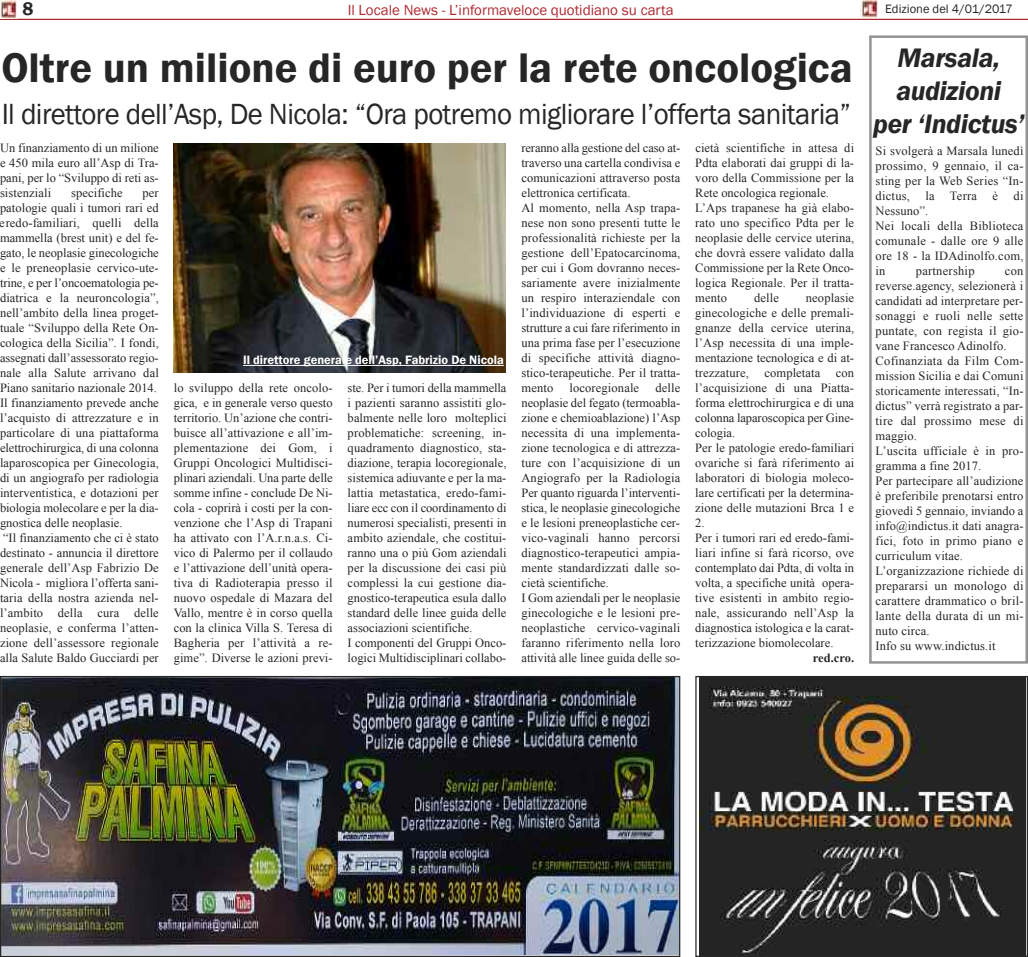
<style>
.page{position:relative;width:1028px;height:957px;background:#fff}
.page>*{position:absolute;margin:0;border:0;box-sizing:border-box;transform-origin:0 0}
.t1{font:600 42.5px "Franklin Gothic";color:#272627}
.t2{font:30px "Franklin Gothic";letter-spacing:-.02em;color:#272627;scale:.96 1}
.t3{font:italic 600 27.5px/33px "Franklin Gothic";letter-spacing:-.015em;color:#272627;text-align:center}
.t4{font:600 18.75px "Franklin Gothic";color:#272627}
.t5{font:15px "Franklin Gothic";color:#ae2a30}
.t6{font:12.5px/15px "Times New Roman";letter-spacing:.01em;color:#272627}
.t7{font:600 12.5px "Franklin Gothic";color:#fff}
.t8{font:12.5px "Franklin Gothic";color:#272627}
.t9{font:700 12.5px "Times New Roman";letter-spacing:-.01em;color:#272627}
</style>
<div class="page">
<hr style="left:0;top:19px;width:1028px;height:1px;background:#ae2a30">
<img style="left:860px;top:0;width:17px;height:18px">
<img style="left:0;top:1px;width:17px;height:18px">
<img style="left:699px;top:678px;width:326px;height:277px">
<div style="left:695px;top:676px;width:333px;height:281px;border:1px solid #272627"></div>
<img style="left:2px;top:678px;width:676px;height:276px">
<div style="left:0;top:676px;width:680px;height:281px;border:1px solid #272627"></div>
<img style="left:174px;top:144px;width:331px;height:229px">
<div style="left:869px;top:35px;width:159px;height:628px;border:2px solid #939393"></div>
<hr style="left:243px;top:365px;width:261px;height:1px;background:#fff">
<h3 class="t4" style="left:23px;top:-2px;width:12px">8</h3>
<p class="t5" style="left:348px;top:1px;width:327px">Il Locale News - L’informaveloce quotidiano su carta</p>
<p class="t8" style="left:885px;top:2px;width:129px">Edizione del 4/01/2017</p>
<h1 class="t1" style="left:1px;top:43px;width:853px">Oltre un milione di euro per la rete oncologica</h1>
<h2 class="t2" style="left:2px;top:97px;width:886px">Il direttore dell’Asp, De Nicola: “Ora potremo migliorare l’offerta sanitaria”</h2>
<p class="t6" style="left:0;top:140px;width:160px;text-align:justify">Un finanziamento di un milione e 450 mila euro all’Asp di Tra&shy;pani, per lo “Sviluppo di reti as&shy;sistenziali</p>
<p class="t6" style="left:71px;top:185px;width:53px">specifiche</p>
<p class="t6" style="left:0;top:185px;width:160px;text-indent:143px">per patologie quali i tumori rari ed eredo-familiari, quelli della mammella (brest unit) e del fe&shy;gato, le neoplasie ginecologiche e le preneoplasie cervico-ute&shy;trine, e per l’oncoematologia pe&shy;diatrica e la neuroncologia”, nell’ambito della linea proget&shy;tuale “Sviluppo della Rete On&shy;cologica della Sicilia”. I fondi, assegnati dall’assessorato regio&shy;nale alla Salute arrivano dal<br>Piano sanitario nazionale 2014.<br>Il finanziamento prevede anche l’acquisto di attrezzature e in particolare di una piattaforma elettrochirurgica, di una colonna laparoscopica per Ginecologia, di un angiografo per radiologia interventistica, e dotazioni per biologia molecolare e per la dia&shy;gnostica delle neoplasie.<br>“Il finanziamento che ci è stato destinato - annuncia il direttore generale dell’Asp Fabrizio De<br>Nicola - migliora l’offerta sani&shy;taria della nostra azienda nel&shy;l’ambito della cura delle neoplasie, e conferma l’atten&shy;zione dell’assessore regionale alla Salute Baldo Gucciardi per</p>
<p class="t7" style="left:243px;top:353px;width:262px">Il direttore generale dell’Asp, Fabrizio De Nicola</p>
<p class="t6" style="left:174px;top:380px;width:160px;text-align:justify">lo sviluppo della rete oncolo&shy;gica, e in generale verso questo territorio. Un’azione che contri&shy;buisce all’attivazione e all’im&shy;plementazione dei Gom, i Gruppi Oncologici Multidisci&shy;plinari aziendali. Una parte delle somme infine - conclude De Ni&shy;cola - coprirà i costi per la con&shy;venzione che l’Asp di Trapani ha attivato con l’A.r.n.a.s. Ci&shy;vico di Palermo per il collaudo e l’attivazione dell’unità opera&shy;tiva di Radioterapia presso il nuovo ospedale di Mazara del Vallo, mentre è in corso quella con la clinica Villa S. Teresa di Bagheria per l’attività a re&shy;gime”. Diverse le azioni previ-</p>
<p class="t6" style="left:348px;top:380px;width:160px">ste. Per i tumori della mammella i pazienti saranno assistiti glo&shy;balmente nelle loro molteplici problematiche: screening, in&shy;quadramento diagnostico, sta&shy;diazione, terapia locoregionale, sistemica adiuvante e per la ma&shy;lattia metastatica, eredo-fami&shy;liare ecc con il coordinamento di numerosi specialisti, presenti in ambito aziendale, che costitui&shy;ranno una o più Gom aziendali per la discussione dei casi più complessi la cui gestione dia&shy;gnostico-terapeutica esula dallo standard delle linee guida delle associazioni scientifiche.<br>I componenti del Gruppi Onco&shy;logici Multidisciplinari collabo-</p>
<p class="t6" style="left:521px;top:140px;width:160px">reranno alla gestione del caso at&shy;traverso una cartella condivisa e comunicazioni attraverso posta elettronica certificata.<br>Al momento, nella Asp trapa&shy;nese non sono presenti tutte le professionalità richieste per la gestione dell’Epatocarcinoma, per cui i Gom dovranno neces&shy;sariamente avere inizialmente un respiro interaziendale con l’individuazione di esperti e strutture a cui fare riferimento in una prima fase per l’esecuzione di specifiche attività diagno&shy;stico-terapeutiche. Per il tratta&shy;mento</p>
<p class="t6" style="left:521px;top:380px;width:160px;text-indent:134px">delle neoplasie del fegato (termoabla&shy;zione e chemioablazione) l’Asp necessita di una implementa&shy;zione tecnologica e di attrezza&shy;ture con l’acquisizione di un<br>Angiografo per la Radiologia<br>Per quanto riguarda l’interventi&shy;stica, le neoplasie ginecologiche e le lesioni preneoplastiche cer&shy;vico-vaginali hanno percorsi diagnostico-terapeutici ampia&shy;mente standardizzati dalle so&shy;cietà scientifiche.<br>I Gom aziendali per le neoplasie ginecologiche e le lesioni pre&shy;neoplastiche cervico-vaginali faranno riferimento nella loro attività alle linee guida delle so-</p>
<p class="t6" style="left:569px;top:380px;width:71px">locoregionale</p>
<p class="t6" style="left:695px;top:140px;width:160px">cietà scientifiche in attesa di<br>Pdta elaborati dai gruppi di la&shy;voro della Commissione per la<br>Rete oncologica regionale.<br>L’Aps trapanese ha già elabo&shy;rato uno specifico Pdta per le neoplasie delle cervice uterina, che dovrà essere validato dalla<br>Commissione per la Rete Onco&shy;logica Regionale. Per il tratta&shy;mento</p>
<p class="t6" style="left:695px;top:290px;width:160px;text-indent:111px">neoplasie ginecologiche e delle premali&shy;gnanze della cervice uterina, l’Asp necessita di una imple&shy;mentazione tecnologica e di at&shy;trezzature, completata con l’acquisizione di una Piatta&shy;forma elettrochirurgica e di una colonna laparoscopica per Gine&shy;cologia.<br>Per le patologie eredo-familiari ovariche si farà riferimento ai laboratori di biologia moleco&shy;lare certificati per la determina&shy;zione delle mutazioni Brca 1 e<br>2.<br>Per i tumori rari ed eredo-fami&shy;liari infine si farà ricorso, ove contemplato dai Pdta, di volta in volta, a specifiche unità opera&shy;tive esistenti in ambito regio&shy;nale, assicurando nell’Asp la diagnostica istologica e la carat&shy;terizzazione biomolecolare.</p>
<p class="t9" style="left:813px;top:650px;width:43px">red.cro.</p>
<p class="t6" style="left:754px;top:290px;width:26px">delle</p>
<h3 class="t3" style="left:873px;top:41px;width:153px">Marsala, audizioni<br>per ‘Indictus’</h3>
<p class="t6" style="left:875px;top:143px;width:149px">Si svolgerà a Marsala lunedì prossimo, 9 gennaio, il ca&shy;sting per la Web Series “In&shy;dictus, la Terra è di<br>Nessuno”.<br>Nei locali della Biblioteca comunale - dalle ore 9 alle ore 18 - la IDAdinolfo.com, in</p>
<p class="t6" style="left:915px;top:263px;width:60px">partnership</p>
<p class="t6" style="left:875px;top:263px;width:149px;text-indent:129px">con reverse.agency, selezionerà i candidati ad interpretare per&shy;sonaggi e ruoli nelle sette puntate, con regista il gio&shy;vane Francesco Adinolfo.<br>Cofinanziata da Film Com&shy;mission Sicilia e dai Comuni storicamente interessati, “In&shy;dictus” verrà registrato a par&shy;tire dal prossimo mese di maggio.<br>L’uscita ufficiale è in pro&shy;gramma a fine 2017.<br>Per partecipare all’audizione è preferibile prenotarsi entro giovedì 5 gennaio, inviando a info@indictus.it dati anagra&shy;fici, foto in primo piano e curriculum vitae.<br>L’organizzazione richiede di prepararsi un monologo di carattere drammatico o bril&shy;lante della durata di un mi&shy;nuto circa.<br>Info su www.indictus.it</p>
</div>
